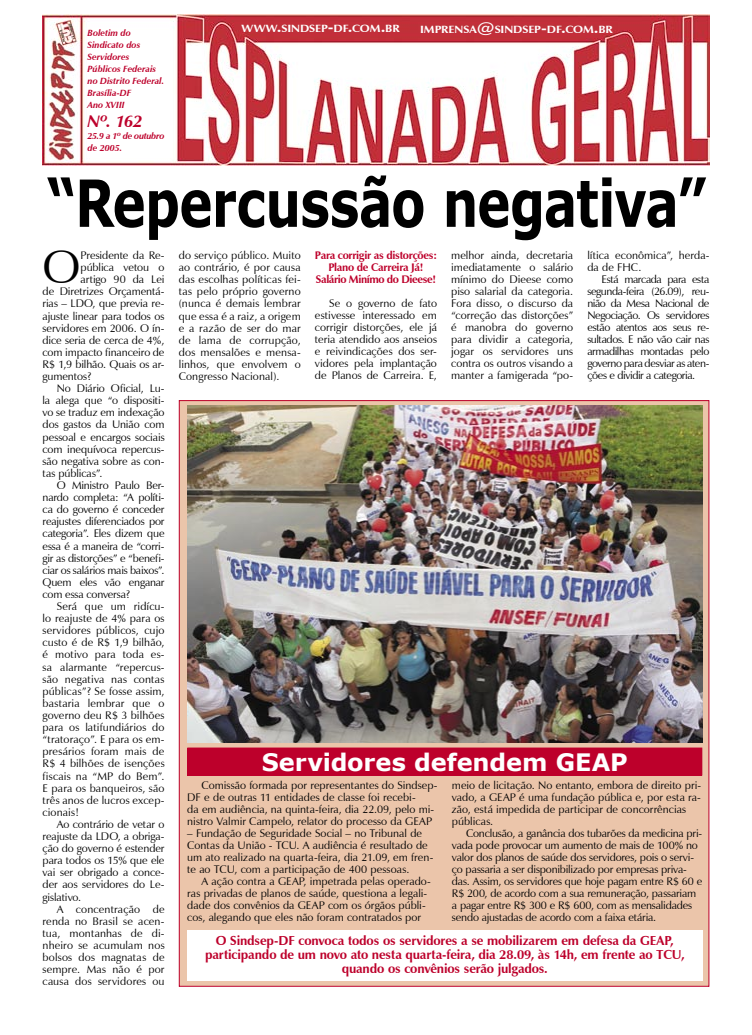
<style>
.page{position:relative;width:752px;height:1035px;background:#fff}
.page>*{position:absolute;margin:0;border:0;box-sizing:border-box;transform-origin:0 0}
.t1{font:700 65px "Verdana";letter-spacing:-.015em;color:#000;scale:.77 1}
.t2{font:46.4px "Zapf Humanist 601 BT";color:#000}
.t3{font:700 24px "Verdana";letter-spacing:-.005em;color:#fff}
.t4{font:italic 700 17px "Zapf Humanist 601 BT";color:#bd002b}
.t5{font:700 13px/14px "Zapf Humanist 601 BT";letter-spacing:-.015em;color:#bd002b;text-align:center}
.t6{font:11px/12px "Zapf Humanist 601 BT";color:#000}
.t7{font:700 11px/12px "Zapf Humanist 601 BT";letter-spacing:-.03em;color:#bd002b;text-align:center}
.t8{font:11px "Zapf Humanist 601 BT";letter-spacing:-.02em;color:#000}
.t9{font:11px "Zapf Humanist 601 BT";letter-spacing:.02em;color:#000}
.t10{font:700 10.5px "Zapf Humanist 601 BT";letter-spacing:-.01em;color:#fff;scale:1.15 1}
.t11{font:italic 700 9px/12px "Zapf Humanist 601 BT";color:#bd002b}
.t12{font:italic 700 9px/12px "Zapf Humanist 601 BT";letter-spacing:-.03em;color:#bd002b}
.s1{font-size:15px}
</style>
<div class="page">
<div style="left:179px;top:400px;width:530px;height:586px;background:#ebc5aa"></div>
<img style="left:43px;top:14px;width:666px;height:151px">
<img style="left:187px;top:405px;width:515px;height:338px">
<div style="left:187px;top:747px;width:515px;height:28px;background:#bd002b"></div>
<div style="left:187px;top:930px;width:515px;height:51px;background:#fff"></div>
<p class="t11" style="left:88px;top:27px;width:78px">Boletim do<br>Sindicato dos<br>Servidores<br>Públicos Federais no Distrito Federal.<br>Brasília-DF<br>Ano XVIII</p>
<h3 class="t4" style="left:88px;top:111px;width:56px">Nº. 162</h3>
<p class="t12" style="left:88px;top:130px;width:78px">25.9 a 1º de outubro de 2005.</p>
<p class="t10" style="left:241px;top:22px;width:139px">WWW<span class="s1">.</span>SINDSEP<span class="s1">-</span>DF<span class="s1">.</span>COM<span class="s1">.</span>BR</p>
<p class="t10" style="left:420px;top:22px;width:169px">IMPRENSA<span class="s1">@</span>SINDSEP<span class="s1">-</span>DF<span class="s1">.</span>COM<span class="s1">.</span>BR</p>
<h1 class="t1" style="left:47px;top:162px;width:857px">“Repercussão negativa”</h1>
<h2 class="t2" style="left:43px;top:238px;width:40px">O</h2>
<p class="t6" style="left:81px;top:249px;width:85px">Presidente da Re-</p>
<p class="t6" style="left:179px;top:249px;width:123px;text-align:justify">do serviço público. Muito ao contrário, é por causa das escolhas políticas fei&shy;tas pelo próprio governo (nunca é demais lembrar que essa é a raiz, a origem e a razão de ser do mar de lama de corrupção, dos mensalões e mensa&shy;linhos, que envolvem o Congresso Nacional).</p>
<p class="t7" style="left:315px;top:249px;width:123px">Para corrigir as distorções:<br>Plano de Carreira Já!<br>Salário Minímo do Dieese!</p>
<p class="t6" style="left:451px;top:249px;width:123px;text-align:justify">melhor ainda, decretaria imediatamente o salário mínimo do Dieese como piso salarial da categoria.<br>Fora disso, o discurso da “correção das distorções” é manobra do governo para dividir a categoria, jogar os servidores uns contra os outros visando a manter a famigerada “po-</p>
<p class="t6" style="left:587px;top:249px;width:123px">lítica econômica”, herda&shy;da de FHC.</p>
<p class="t6" style="left:81px;top:261px;width:85px">pública vetou o</p>
<p class="t6" style="left:81px;top:273px;width:85px">artigo 90 da Lei</p>
<p class="t6" style="left:43px;top:285px;width:123px">de Diretrizes Orçamentá-</p>
<p class="t6" style="left:43px;top:298px;width:123px">rias – LDO, que previa re-</p>
<p class="t6" style="left:43px;top:310px;width:123px">ajuste linear para todos os</p>
<p class="t6" style="left:43px;top:322px;width:123px">servidores em 2006. O ín-</p>
<p class="t6" style="left:43px;top:334px;width:123px">dice seria de cerca de 4%,</p>
<p class="t6" style="left:43px;top:346px;width:123px">com impacto financeiro de</p>
<p class="t6" style="left:43px;top:358px;width:123px">R$ 1,9 bilhão. Quais os ar-</p>
<p class="t6" style="left:43px;top:370px;width:50px">gumentos?</p>
<p class="t6" style="left:57px;top:382px;width:109px">No Diário Oficial, Lu-</p>
<p class="t6" style="left:43px;top:394px;width:123px">la alega que “o dispositi-</p>
<p class="t6" style="left:43px;top:406px;width:123px">vo se traduz em indexação</p>
<p class="t6" style="left:43px;top:419px;width:123px">dos gastos da União com</p>
<p class="t6" style="left:43px;top:431px;width:123px">pessoal e encargos sociais</p>
<p class="t6" style="left:43px;top:443px;width:123px">com inequívoca repercus-</p>
<p class="t6" style="left:43px;top:455px;width:123px">são negativa sobre as con-</p>
<p class="t6" style="left:43px;top:467px;width:61px">tas públicas”.</p>
<p class="t8" style="left:57px;top:478px;width:109px">O Ministro Paulo Ber-</p>
<p class="t6" style="left:43px;top:491px;width:123px">nardo completa: “A políti-</p>
<p class="t6" style="left:43px;top:503px;width:123px">ca do governo é conceder</p>
<p class="t6" style="left:43px;top:515px;width:123px">reajustes diferenciados por</p>
<p class="t6" style="left:43px;top:527px;width:123px">categoria”. Eles dizem que</p>
<p class="t6" style="left:43px;top:540px;width:123px">essa é a maneira de “corri-</p>
<p class="t6" style="left:43px;top:552px;width:123px">gir as distorções” e “benefi-</p>
<p class="t8" style="left:43px;top:563px;width:123px">ciar os salários mais baixos”.</p>
<p class="t8" style="left:43px;top:575px;width:123px">Quem eles vão enganar</p>
<p class="t6" style="left:43px;top:588px;width:89px">com essa conversa?</p>
<p class="t6" style="left:57px;top:600px;width:109px">Será que um ridícu-</p>
<p class="t6" style="left:43px;top:612px;width:123px">lo reajuste de 4% para os</p>
<p class="t6" style="left:43px;top:624px;width:123px">servidores públicos, cujo</p>
<p class="t6" style="left:43px;top:636px;width:123px">custo é de R$ 1,9 bilhão,</p>
<p class="t6" style="left:43px;top:648px;width:123px">é motivo para toda es-</p>
<p class="t6" style="left:43px;top:661px;width:123px">sa alarmante “repercus-</p>
<p class="t6" style="left:43px;top:673px;width:123px">são negativa nas contas</p>
<p class="t9" style="left:43px;top:684px;width:123px">públicas”? Se fosse assim,</p>
<p class="t6" style="left:43px;top:697px;width:123px">bastaria lembrar que o</p>
<p class="t6" style="left:43px;top:709px;width:123px">governo deu R$ 3 bilhões</p>
<p class="t6" style="left:43px;top:721px;width:123px">para os latifundiários do</p>
<p class="t6" style="left:43px;top:733px;width:123px">“tratoraço”. E para os em-</p>
<p class="t6" style="left:43px;top:745px;width:123px">presários foram mais de</p>
<p class="t6" style="left:43px;top:757px;width:123px">R$ 4 bilhões de isenções</p>
<p class="t6" style="left:43px;top:769px;width:123px">fiscais na “MP do Bem”.</p>
<p class="t6" style="left:43px;top:782px;width:123px">E para os banqueiros, são</p>
<p class="t6" style="left:43px;top:794px;width:123px">três anos de lucros excep-</p>
<p class="t6" style="left:43px;top:806px;width:38px">cionais!</p>
<p class="t6" style="left:57px;top:818px;width:109px">Ao contrário de vetar o</p>
<p class="t6" style="left:43px;top:830px;width:123px">reajuste da LDO, a obriga-</p>
<p class="t6" style="left:43px;top:842px;width:123px">ção do governo é estender</p>
<p class="t6" style="left:43px;top:854px;width:123px">para todos os 15% que ele</p>
<p class="t6" style="left:43px;top:866px;width:123px">vai ser obrigado a conce-</p>
<p class="t6" style="left:43px;top:878px;width:123px">der aos servidores do Le-</p>
<p class="t6" style="left:43px;top:890px;width:40px">gislativo.</p>
<p class="t6" style="left:57px;top:903px;width:109px">A concentração de</p>
<p class="t6" style="left:43px;top:915px;width:123px">renda no Brasil se acen-</p>
<p class="t6" style="left:43px;top:927px;width:123px">tua, montanhas de di-</p>
<p class="t6" style="left:43px;top:939px;width:123px">nheiro se acumulam nos</p>
<p class="t9" style="left:43px;top:950px;width:123px">bolsos dos magnatas de</p>
<p class="t6" style="left:43px;top:963px;width:123px">sempre. Mas não é por</p>
<p class="t6" style="left:43px;top:975px;width:123px">causa dos servidores ou</p>
<p class="t6" style="left:587px;top:273px;width:123px;text-align:justify;text-indent:14px">Está marcada para esta segunda-feira (26.09), reu&shy;nião da Mesa Nacional de Negociação. Os servidores estão atentos aos seus re&shy;sultados. E não vão cair nas armadilhas montadas pelo governo para desviar as aten&shy;ções e dividir a categoria.</p>
<p class="t6" style="left:315px;top:297px;width:123px;text-align:justify;text-indent:14px">Se o governo de fato estivesse interessado em corrigir distorções, ele já teria atendido aos anseios e reivindicações dos ser&shy;vidores pela implantação de Planos de Carreira. E,</p>
<h3 class="t3" style="left:262px;top:746px;width:367px">Servidores defendem GEAP</h3>
<p class="t6" style="left:187px;top:779px;width:252px;text-indent:14px">Comissão formada por representantes do Sindsep-DF e de outras 11 entidades de classe foi recebi-<br>da em audiência, na quinta-feira, dia 22.09, pelo mi&shy;nistro Valmir Campelo, relator do processo da GEAP</p>
<p class="t6" style="left:187px;top:827px;width:247px">– Fundação de Seguridade Social – no Tribunal de Contas da União - TCU. A audiência é resultado de um ato realizado na quarta-feira, dia 21.09, em fren&shy;te ao TCU, com a participação de 400 pessoas.</p>
<p class="t6" style="left:187px;top:875px;width:245px;text-indent:14px">A ação contra a GEAP, impetrada pelas operado&shy;ras privadas de planos de saúde, questiona a legali&shy;dade dos convênios da GEAP com os órgãos públi&shy;cos, alegando que eles não foram contratados por</p>
<p class="t6" style="left:451px;top:779px;width:250px">meio de licitação. No entanto, embora de direito pri&shy;vado, a GEAP é uma fundação pública e, por esta ra&shy;zão, está impedida de participar de concorrências públicas.</p>
<p class="t6" style="left:451px;top:827px;width:252px;text-indent:14px">Conclusão, a ganância dos tubarões da medicina pri&shy;vada pode provocar um aumento de mais de 100% no valor dos planos de saúde dos servidores, pois o servi&shy;ço passaria a ser disponibilizado por empresas priva&shy;das. Assim, os servidores que hoje pagam entre R$ 60 e R$ 200, de acordo com a sua remuneração, passariam a pagar entre R$ 300 e R$ 600, com as mensalidades sendo ajustadas de acordo com a faixa etária.</p>
<p class="t5" style="left:205px;top:933px;width:481px">O Sindsep-DF convoca todos os servidores a se mobilizarem em defesa da GEAP, participando de um novo ato nesta quarta-feira, dia 28.09, às 14h, em frente ao TCU, quando os convênios serão julgados.</p>
</div>
